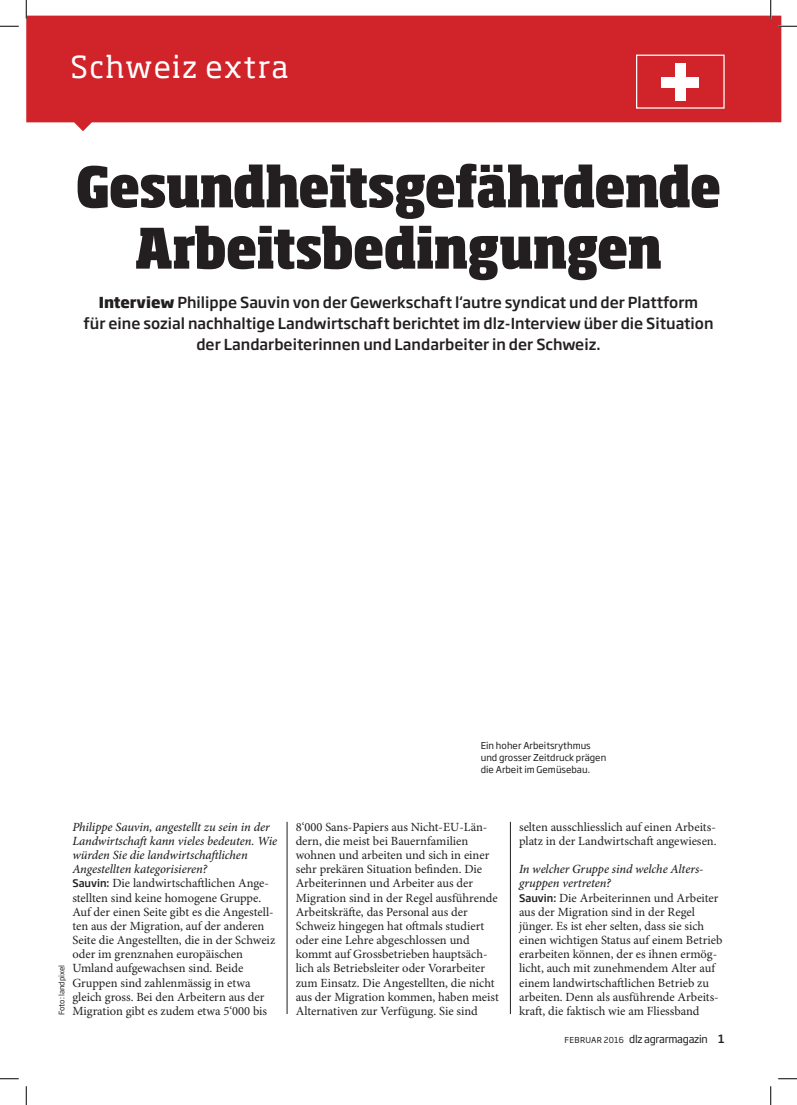
<style>
.page{position:relative;width:797px;height:1105px;background:#fff}
.page>*{position:absolute;margin:0;border:0;box-sizing:border-box;transform-origin:0 0}
.t1{font:800 condensed 55px/61.2px "Soho Pro";letter-spacing:-.01em;color:#231f20;text-align:center}
.t2{font:30px "Soho Pro";letter-spacing:.045em;color:#fff}
.t3{font:500 15px/21.2px "Soho Gothic Pro";color:#231f20;text-align:center}
.t4{font:12.5px/14.1px "Minion Pro";color:#231f20}
.t5{font:10.62px "Soho Gothic Pro";letter-spacing:-.025em;color:#231f20}
.t6{font:9.38px/11.9px "Soho Gothic Pro";color:#231f20}
.t7{font:7.5px "Soho Gothic Pro";color:#231f20}
.s1{font-weight:800}
.s2{font-weight:500;font-style:italic}
.s3{font-family:"Soho Gothic Pro";font-weight:500;font-size:10.25px}
.s4{font-size:8.12px}
.s5{font-weight:500;font-size:11.25px}
</style>
<div class="page">
<svg style="left:26px;top:16px;width:755px;height:115px;background:#d4333a"></svg>
<hr style="left:287px;top:822px;width:1px;height:192px;background:#231f20">
<hr style="left:510px;top:822px;width:1px;height:192px;background:#231f20">
<div style="left:636px;top:55px;width:88px;height:54px;border:1px solid #fff"></div>
<div style="left:675px;top:63px;width:10px;height:37px;background:#fff"></div>
<div style="left:661px;top:77px;width:38px;height:10px;background:#fff"></div>
<svg style="left:0;top:25px;width:19px;height:2px"></svg>
<svg style="left:778px;top:25px;width:19px;height:2px"></svg>
<svg style="left:0;top:1078px;width:19px;height:1px"></svg>
<svg style="left:778px;top:1078px;width:19px;height:1px"></svg>
<svg style="left:25px;top:0;width:2px;height:19px"></svg>
<svg style="left:25px;top:1086px;width:2px;height:19px"></svg>
<svg style="left:770px;top:0;width:1px;height:19px"></svg>
<svg style="left:770px;top:1086px;width:1px;height:19px"></svg>
<h2 class="t2" style="left:71px;top:46px;width:220px">Schweiz extra</h2>
<h1 class="t1" style="left:76px;top:153px;width:646px">Gesundheitsgefährdende<br>Arbeitsbedingungen</h1>
<p class="t3" style="left:83px;top:290px;width:631px"><span class="s1">Interview</span> Philippe Sauvin von der Gewerkschaft l‘autre syndicat und der Plattform<br>für eine sozial nachhaltige Landwirtschaft berichtet im dlz-Interview über die Situation der Landarbeiterinnen und Landarbeiter in der Schweiz.</p>
<p class="t6" style="left:481px;top:739px;width:127px">Ein hoher Arbeitsrythmus und grosser Zeitdruck prägen die Arbeit im Gemüsebau.</p>
<p class="t4" style="left:72px;top:820px;width:206px"><span class="s2">Philippe Sauvin, angestellt zu sein in der Landwirtschaft kann vieles bedeuten. Wie würden Sie die landwirtschaftlichen Angestellten kategorisieren?<br></span><span class="s3">Sauvin:</span> Die landwirtschaftlichen Ange&shy;stellten sind keine homogene Gruppe.<br>Auf der einen Seite gibt es die Angestell&shy;ten aus der Migration, auf der anderen Seite die Angestellten, die in der Schweiz oder im grenznahen europäischen Umland aufgewachsen sind. Beide Gruppen sind zahlenmässig in etwa gleich gross. Bei den Arbeitern aus der Migration gibt es zudem etwa 5‘000 bis</p>
<p class="t4" style="left:296px;top:820px;width:205px">8‘000 Sans-Papiers aus Nicht-EU-Län&shy;dern, die meist bei Bauernfamilien wohnen und arbeiten und sich in einer sehr prekären Situation befinden. Die Arbeiterinnen und Arbeiter aus der Migration sind in der Regel ausführende Arbeitskräfte, das Personal aus der Schweiz hingegen hat oftmals studiert oder eine Lehre abgeschlossen und kommt auf Grossbetrieben hauptsäch&shy;lich als Betriebsleiter oder Vorarbeiter zum Einsatz. Die Angestellten, die nicht aus der Migration kommen, haben meist Alternativen zur Verfügung. Sie sind</p>
<p class="t4" style="left:519px;top:820px;width:199px">selten ausschliesslich auf einen Arbeits&shy;platz in der Landwirtschaft angewiesen.</p>
<p class="t4" style="left:519px;top:863px;width:205px"><span class="s2">In welcher Gruppe sind welche Alters&shy;gruppen vertreten?<br></span><span class="s3">Sauvin:</span> Die Arbeiterinnen und Arbeiter aus der Migration sind in der Regel jünger. Es ist eher selten, dass sie sich einen wichtigen Status auf einem Betrieb erarbeiten können, der es ihnen ermög&shy;licht, auch mit zunehmendem Alter auf einem landwirtschaftlichen Betrieb zu arbeiten. Denn als ausführende Arbeits&shy;kraft, die faktisch wie am Fliessband</p>
<p class="t7" style="left:56px;top:1015px;width:51px;rotate:-90deg">Foto: landpixel</p>
<p class="t5" style="left:564px;top:1031px;width:161px"><span class="s4">fe bruar 2016</span> dlz agrarmagazin <span class="s5">1</span></p>
</div>
